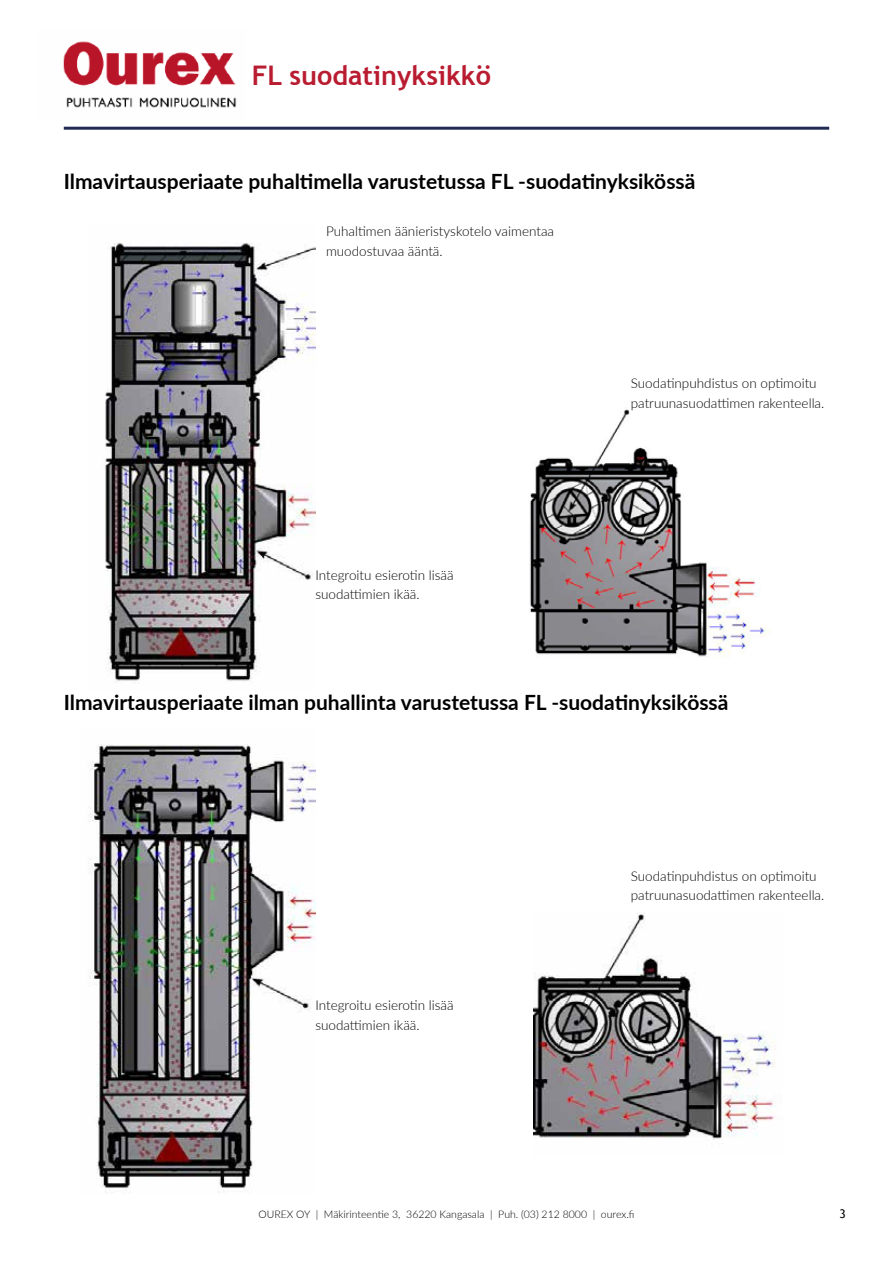
<style>
.page{position:relative;width:893px;height:1263px;background:#fff}
.page>*{position:absolute;margin:0;border:0;box-sizing:border-box;transform-origin:0 0}
.t1{font:700 27px "Trebuchet MS";color:#b91c30}
.t2{font:700 21px "Lato";color:#000}
.t3{font:300 13.5px/19.5px "Lato";color:#000}
.t4{font:12px "Trebuchet MS";color:#000}
.t5{font:300 10.5px "Lato";color:#000}
</style>
<div class="page">
<hr style="left:64px;top:127px;width:765px;height:3px;background:#212b54">
<img style="left:63px;top:41px;width:174px;height:67px">
<img style="left:88px;top:744px;width:227px;height:450px">
<img style="left:533px;top:912px;width:243px;height:228px">
<img style="left:105px;top:243px;width:210px;height:439px">
<img style="left:530px;top:409px;width:241px;height:248px">
<h1 class="t1" style="left:252px;top:59px;width:241px">FL suodatinyksikkö</h1>
<h2 class="t2" style="left:64px;top:166px;width:633px">Ilmavirtausperiaate puhaltimella varustetussa FL -suodatinyksikössä</h2>
<p class="t3" style="left:326px;top:221px;width:230px">Puhaltimen äänieristyskotelo vaimentaa muodostuvaa ääntä.</p>
<p class="t3" style="left:315px;top:564px;width:140px">Integroitu esierotin lisää suodattimien ikää.</p>
<p class="t3" style="left:631px;top:373px;width:195px">Suodatinpuhdistus on optimoitu patruunasuodattimen rakenteella.</p>
<h2 class="t2" style="left:64px;top:687px;width:666px">Ilmavirtausperiaate ilman puhallinta varustetussa FL -suodatinyksikössä</h2>
<p class="t3" style="left:315px;top:995px;width:140px">Integroitu esierotin lisää suodattimien ikää.</p>
<p class="t3" style="left:631px;top:865px;width:195px">Suodatinpuhdistus on optimoitu patruunasuodattimen rakenteella.</p>
<p class="t5" style="left:258px;top:1207px;width:378px">OUREX OY | Mäkirinteentie 3, 36220 Kangasala | Puh. (03) 212 8000 | ourex.fi</p>
<p class="t4" style="left:839px;top:1207px;width:8px">3</p>
</div>
